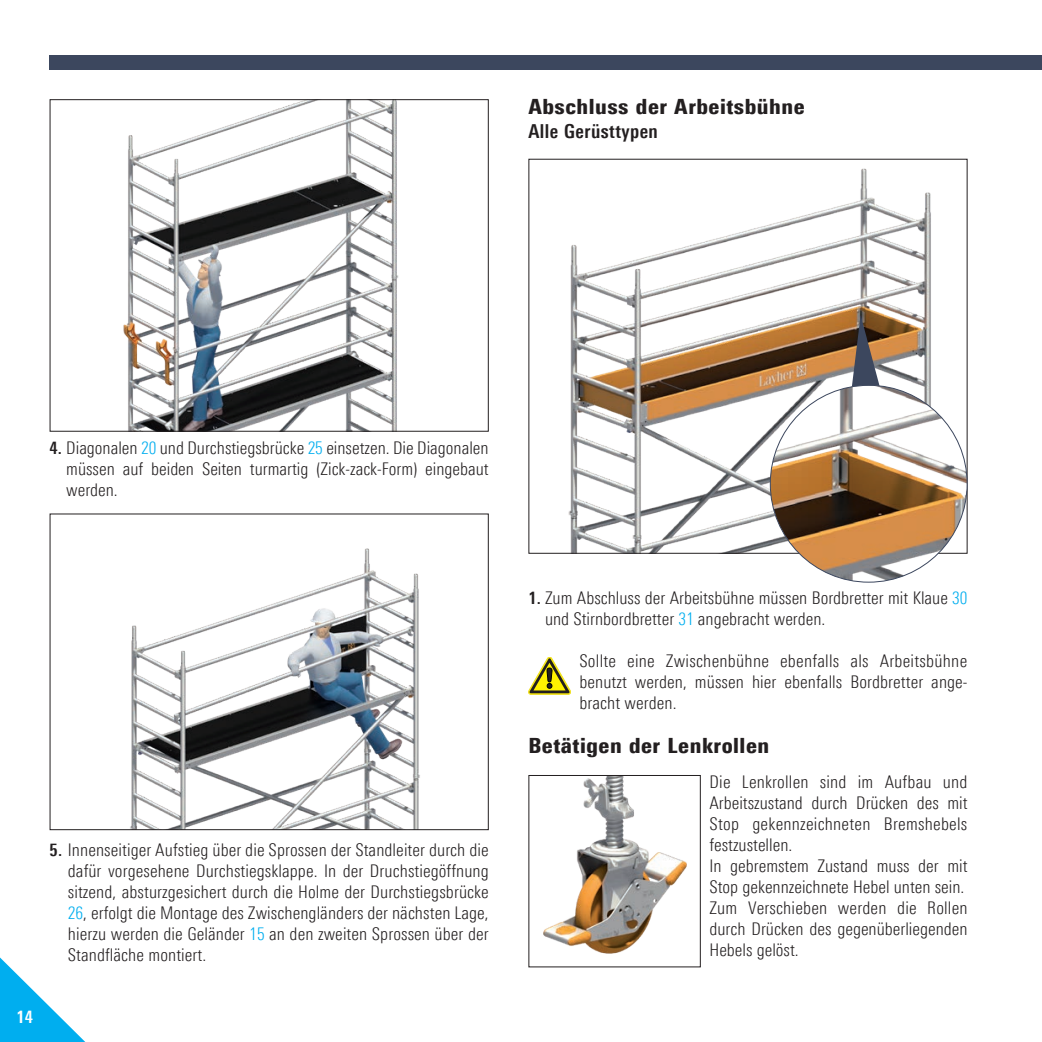
<style>
.page{position:relative;width:1042px;height:1042px;background:#fff}
.page>*{position:absolute;margin:0;border:0;box-sizing:border-box;transform-origin:0 0}
.t1{font:900 21px "Linotype Univers 820 Cn";letter-spacing:.025em;color:#231f20}
.t2{font:700 19.25px "Linotype Univers 620 Cn";letter-spacing:.025em;color:#231f20}
.t3{font:300 17.5px/21px "Linotype Univers 320 Cn";color:#231f20;text-align:justify}
.t4{font:700 17.5px "Linotype Univers 620 Cn";color:#fff}
.s1{font-family:"Linotype Univers 620 Cn";font-weight:700}
.s2{color:#00aeef}
</style>
<div class="page">
<div style="left:50px;top:55px;width:992px;height:15px;background:#3c475e"></div>
<svg style="left:0;top:957px;width:86px;height:85px"></svg>
<img style="left:543px;top:777px;width:144px;height:177px">
<div style="left:528px;top:775px;width:173px;height:192px;border:1px solid #231f20"></div>
<img style="left:123px;top:101px;width:276px;height:329px">
<div style="left:50px;top:99px;width:439px;height:333px;border:1px solid #231f20"></div>
<img style="left:130px;top:548px;width:290px;height:280px">
<div style="left:50px;top:513px;width:439px;height:317px;border:1px solid #231f20"></div>
<img style="left:568px;top:168px;width:397px;height:384px">
<svg style="left:529px;top:694px;width:41px;height:1px"></svg>
<svg style="left:528px;top:657px;width:42px;height:37px"></svg>
<svg style="left:846px;top:315px;width:63px;height:78px"></svg>
<img style="left:770px;top:385px;width:197px;height:197px;border-radius:98px">
<p class="t1" style="left:528px;top:94px;width:278px">Abschluss der Arbeitsbühne</p>
<p class="t2" style="left:528px;top:119px;width:131px">Alle Gerüsttypen</p>
<p class="t3" style="left:66px;top:437px;width:424px;text-indent:-17px"><span class="s1">4.</span> Diagonalen <span class="s2">20</span> und Durchstiegsbrücke <span class="s2">25</span> einsetzen. Die Diagonalen müssen auf beiden Seiten turmartig (Zick-zack-Form) eingebaut werden.</p>
<p class="t3" style="left:68px;top:839px;width:422px;text-indent:-18px"><span class="s1">5.</span> Innenseitiger Aufstieg über die Sprossen der Standleiter durch die dafür vorgesehene Durchstiegsklappe. In der Druchstiegöffnung sitzend, absturzgesichert durch die Holme der Durchstiegsbrücke <span class="s2">26</span>, erfolgt die Montage des Zwischengländers der nächsten Lage, hierzu werden die Geländer <span class="s2">15</span> an den zweiten Sprossen über der Standfläche montiert.</p>
<p class="t4" style="left:17px;top:1006px;width:18px">14</p>
<p class="t3" style="left:545px;top:587px;width:424px;text-indent:-17px"><span class="s1">1.</span> Zum Abschluss der Arbeitsbühne müssen Bordbretter mit Klaue <span class="s2">30 </span>und Stirnbordbretter <span class="s2">31</span> angebracht werden.</p>
<p class="t3" style="left:579px;top:650px;width:390px">Sollte eine Zwischenbühne ebenfalls als Arbeitsbühne benutzt werden, müssen hier ebenfalls Bordbretter ange&shy;bracht werden.</p>
<p class="t1" style="left:528px;top:733px;width:242px">Betätigen der Lenkrollen</p>
<p class="t3" style="left:709px;top:771px;width:259px">Die Lenkrollen sind im Aufbau und Arbeitszustand durch Drücken des mit Stop gekennzeichneten Bremshebels festzustellen.</p>
<p class="t3" style="left:709px;top:855px;width:259px">In gebremstem Zustand muss der mit<br>Stop gekennzeichnete Hebel unten sein.</p>
<p class="t3" style="left:709px;top:897px;width:260px">Zum Verschieben werden die Rollen durch Drücken des gegenüberliegenden Hebels gelöst.</p>
</div>
